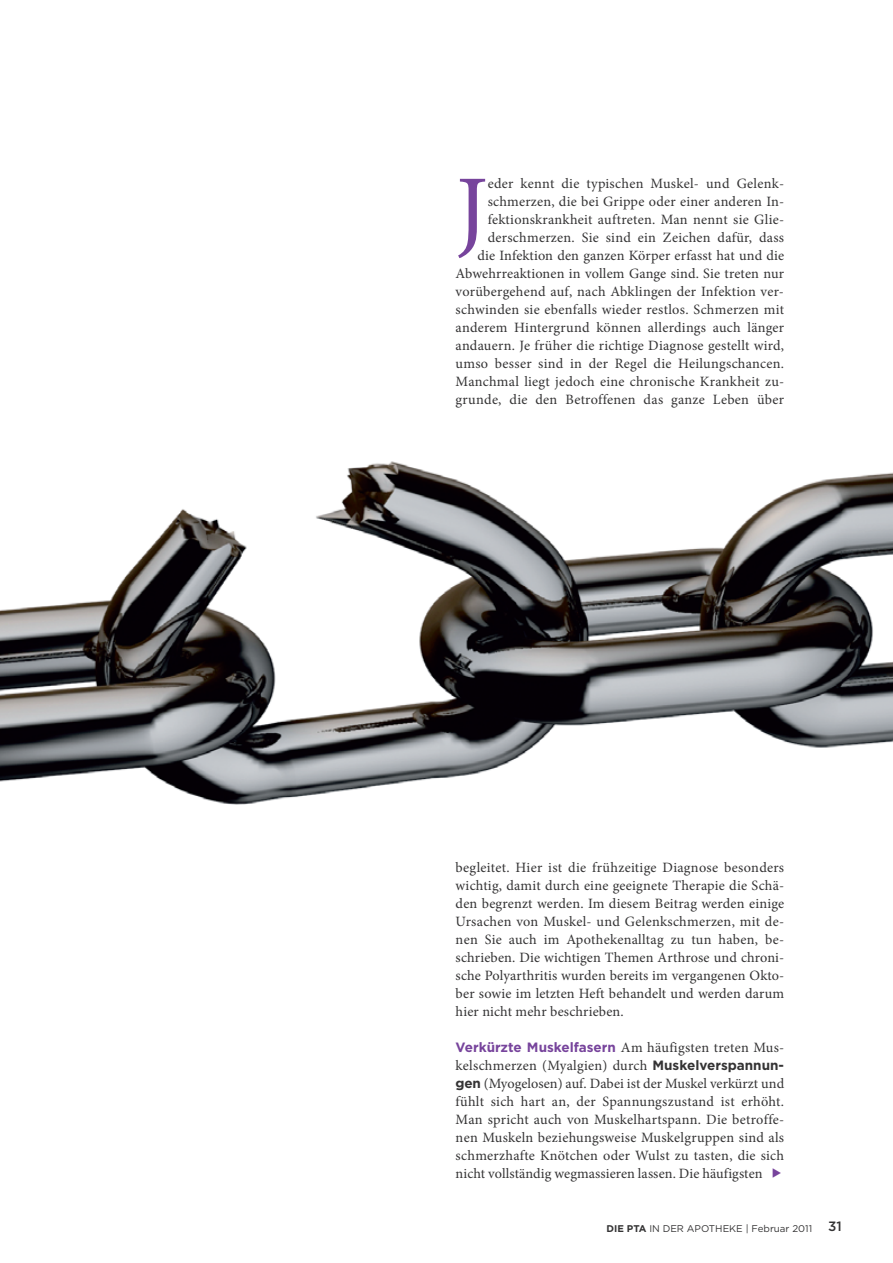
<style>
.page{position:relative;width:893px;height:1263px;background:#fff}
.page>*{position:absolute;margin:0;border:0;box-sizing:border-box;transform-origin:0 0}
.t1{font:97.35px "Minion Pro";color:#77449c}
.t2{font:14.25px/18px "Minion Pro";letter-spacing:.015em;color:#343334;text-align:justify}
.t3{font:9.75px "Gotham";color:#343334}
.s1{font-family:"Gotham";font-weight:700;font-size:13.5px;color:#77449c}
.s2{font-family:"Gotham";font-weight:700;font-size:13.5px}
.s3{color:#77449c}
.s4{font-weight:700}
.s5{font-weight:500;font-size:13.5px}
</style>
<div class="page">
<img style="left:0;top:461px;width:893px;height:344px">
<p class="t2" style="left:456px;top:176px;width:330px;text-align:right">eder kennt die typischen Muskel- und Gelenk&shy;schmerzen, die bei Grippe oder einer anderen In&shy;fektionskrankheit auftreten. Man nennt sie Glie&shy;derschmerzen. Sie sind ein Zeichen dafür, dass<br>die Infektion den ganzen Körper erfasst hat und die Abwehrreaktionen in vollem Gange sind. Sie treten nur vorübergehend auf, nach Abklingen der Infektion ver&shy;schwinden sie ebenfalls wieder restlos. Schmerzen mit anderem Hintergrund können allerdings auch länger andauern. Je früher die richtige Diagnose gestellt wird, umso besser sind in der Regel die Heilungschancen.<br>Manchmal liegt jedoch eine chronische Krankheit zu&shy;grunde, die den Betroffenen das ganze Leben über</p>
<h1 class="t1" style="left:456px;top:173px;width:34px">J</h1>
<p class="t2" style="left:456px;top:860px;width:330px">begleitet. Hier ist die frühzeitige Diagnose besonders wichtig, damit durch eine geeignete Therapie die Schä&shy;den begrenzt werden. Im diesem Beitrag werden einige Ursachen von Muskel- und Gelenkschmerzen, mit de&shy;nen Sie auch im Apothekenalltag zu tun haben, be&shy;schrieben. Die wichtigen Themen Arthrose und chroni&shy;sche Poly arthritis wurden bereits im vergangenen Okto&shy;ber sowie im letzten Heft behandelt und werden darum hier nicht mehr beschrieben.</p>
<p class="t2" style="left:456px;top:1040px;width:330px"><span class="s1">Verkürzte Muskelfasern</span> Am häufigsten treten Mus&shy;kelschmerzen (Myalgien) durch <span class="s2">Muskelverspannun&shy;gen</span> (Myogelosen) auf. Dabei ist der Muskel verkürzt und fühlt sich hart an, der Spannungszustand ist erhöht.<br>Man spricht auch von Muskelhartspann. Die betroffe&shy;nen Muskeln beziehungsweise Muskelgruppen sind als schmerzhafte Knötchen oder Wulst zu tasten, die sich nicht vollständig wegmassieren lassen. Die häufigsten <span class="s3">◆</span></p>
<p class="t3" style="left:606px;top:1225px;width:237px"><span class="s4">DIE PTA</span> IN DER APOTHEKE | Februar 2011 <span class="s5">31</span></p>
</div>
